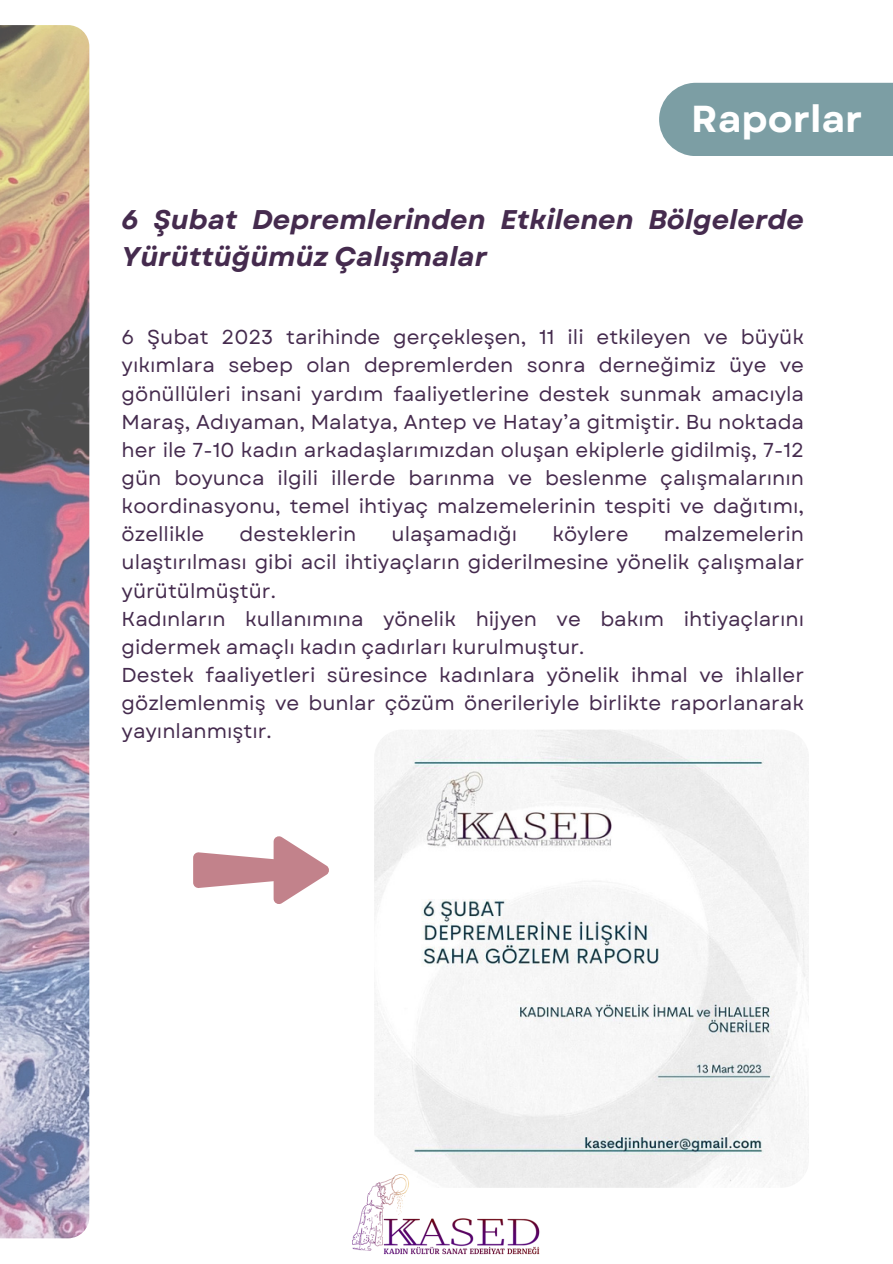
<style>
.page{position:relative;width:893px;height:1264px;background:#fff}
.page>*{position:absolute;margin:0;border:0;box-sizing:border-box;transform-origin:0 0}
.t1{font:700 37.5px "Garet";color:#fff}
.t2{font:italic 700 27px/37.2px "Garet";color:#452b4e}
.t3{font:20.1px/28.2px "Garet";color:#452b4e;text-align:justify}
</style>
<div class="page">
<img style="left:0;top:25px;width:89px;height:1213px">
<img style="left:374px;top:729px;width:434px;height:458px;border-radius:28px">
<div style="left:659px;top:83px;width:233px;height:73px;background:#7c9ea4"></div>
<svg style="left:193px;top:836px;width:136px;height:68px"></svg>
<img style="left:353px;top:1174px;width:188px;height:81px">
<h2 class="t1" style="left:691px;top:92px;width:173px">Raporlar</h2>
<p class="t2" style="left:122px;top:201px;width:684px">6 Şubat Depremlerinden Etkilenen Bölgelerde<br>Yürüttüğümüz Çalışmalar</p>
<p class="t3" style="left:122px;top:323px;width:684px">6 Şubat 2023 tarihinde gerçekleşen, 11 ili etkileyen ve büyük yıkımlara sebep olan depremlerden sonra derneğimiz üye ve gönüllüleri insani yardım faaliyetlerine destek sunmak amacıyla Maraş, Adıyaman, Malatya, Antep ve Hatay’a gitmiştir. Bu noktada her ile 7-10 kadın arkadaşlarımızdan oluşan ekiplerle gidilmiş, 7-12 gün boyunca ilgili illerde barınma ve beslenme çalışmalarının koordinasyonu, temel ihtiyaç malzemelerinin tespiti ve dağıtımı, özellikle</p>
<p class="t3" style="left:240px;top:520px;width:118px">desteklerin</p>
<p class="t3" style="left:391px;top:520px;width:127px">ulaşamadığı</p>
<p class="t3" style="left:552px;top:520px;width:78px">köylere</p>
<p class="t3" style="left:122px;top:520px;width:684px;text-indent:542px">malzemelerin ulaştırılması gibi acil ihtiyaçların giderilmesine yönelik çalışmalar yürütülmüştür.</p>
<p class="t3" style="left:122px;top:604px;width:684px">Kadınların kullanımına yönelik hijyen ve bakım ihtiyaçlarını gidermek amaçlı kadın çadırları kurulmuştur.</p>
<p class="t3" style="left:122px;top:661px;width:684px">Destek faaliyetleri süresince kadınlara yönelik ihmal ve ihlaller gözlemlenmiş ve bunlar çözüm önerileriyle birlikte raporlanarak yayınlanmıştır.</p>
</div>
